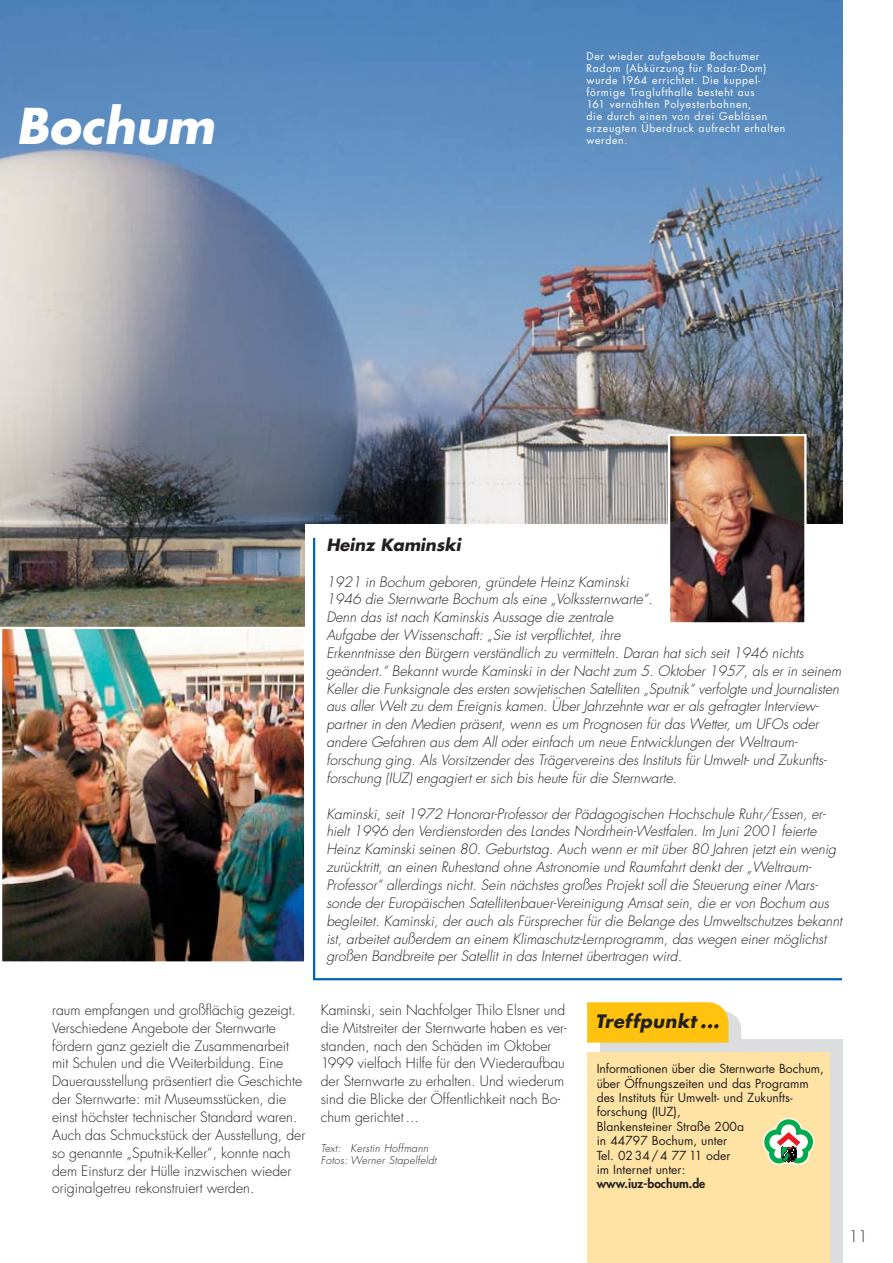
<style>
.page{position:relative;width:893px;height:1263px;background:#fff}
.page>*{position:absolute;margin:0;border:0;box-sizing:border-box;transform-origin:0 0}
.t1{font:italic 700 48px "Futura";color:#fff}
.t2{font:italic 700 18px "Futura";color:#231f20}
.t3{font:italic 700 16.5px "Futura";color:#231f20}
.t4{font:300 15.45px "Futura";color:#231f20}
.t5{font:italic 300 13.95px/17.9px "Futura";color:#231f20}
.t6{font:300 13.95px/17.9px "Futura";color:#231f20}
.t7{font:12.15px/14.4px "Futura";color:#231f20}
.t8{font:800 12.15px "Futura";color:#231f20}
.t9{font:10.5px/12px "Futura";letter-spacing:.06em;color:#fff}
.t10{font:italic 300 10.5px/12px "Futura";letter-spacing:.025em;color:#231f20}
</style>
<div class="page">
<img style="left:0;top:0;width:842px;height:627px">
<hr style="left:313px;top:978px;width:529px;height:2px;background:#0066b3">
<img style="left:3px;top:630px;width:300px;height:331px">
<div style="left:0;top:627px;width:306px;height:337px;border:2px solid #fff"></div>
<div style="left:600px;top:1039px;width:242px;height:224px;background:#dcddde"></div>
<div style="left:587px;top:1052px;width:242px;height:211px;background:#ffe3a5"></div>
<svg style="left:587px;top:1002px;width:154px;height:41px;background:#fcc626"></svg>
<svg style="left:763px;top:1118px;width:51px;height:47px"></svg>
<div style="left:305px;top:524px;width:538px;height:451px;background:#fff"></div>
<img style="left:671px;top:437px;width:132px;height:184px">
<div style="left:668px;top:434px;width:138px;height:190px;border:2px solid #fff"></div>
<hr style="left:313px;top:538px;width:2px;height:441px;background:#0066b3">
<h1 class="t1" style="left:16px;top:105px;width:208px">Bochum</h1>
<p class="t9" style="left:586px;top:51px;width:200px">Der wieder aufgebaute Bochumer<br>Radom (Abkürzung für Radar-Dom) wurde 1964 errichtet. Die kuppel&shy;förmige Traglufthalle besteht aus<br>161 vernähten Polyesterbahnen,<br>die durch einen von drei Gebläsen erzeugten Überdruck aufrecht erhalten werden.</p>
<p class="t6" style="left:52px;top:1002px;width:254px">raum empfangen und großflächig gezeigt.<br>Verschiedene Angebote der Sternwarte fördern ganz gezielt die Zusammenarbeit mit Schulen und die Weiterbildung. Eine Dauerausstellung präsentiert die Geschichte der Sternwarte: mit Museumsstücken, die einst höchster technischer Standard waren.<br>Auch das Schmuckstück der Ausstellung, der so genannte „Sputnik-Keller“, konnte nach dem Einsturz der Hülle inzwischen wieder originalgetreu rekonstruiert werden.</p>
<p class="t3" style="left:326px;top:537px;width:139px">Heinz Kaminski</p>
<p class="t5" style="left:326px;top:574px;width:518px">1921 in Bochum geboren, gründete Heinz Kaminski<br>1946 die Sternwarte Bochum als eine „Volkssternwarte“.<br>Denn das ist nach Kaminskis Aussage die zentrale<br>Aufgabe der Wissenschaft: „Sie ist verpflichtet, ihre<br>Erkenntnisse den Bürgern verständlich zu vermitteln. Daran hat sich seit 1946 nichts geändert.“ Bekannt wurde Kaminski in der Nacht zum 5. Oktober 1957, als er in seinem Keller die Funksignale des ersten sowjetischen Satelliten „Sputnik“ verfolgte und Journalisten aus aller Welt zu dem Ereignis kamen. Über Jahrzehnte war er als gefragter Interview&shy;partner in den Medien präsent, wenn es um Prognosen für das Wetter, um UFOs oder andere Gefahren aus dem All oder einfach um neue Entwicklungen der Weltraum&shy;forschung ging. Als Vorsitzender des Trägervereins des Instituts für Umwelt- und Zukunfts&shy;forschung (IUZ) engagiert er sich bis heute für die Sternwarte.</p>
<p class="t5" style="left:326px;top:806px;width:519px">Kaminski, seit 1972 Honorar-Professor der Pädagogischen Hochschule Ruhr/Essen, er&shy;hielt 1996 den Verdienstorden des Landes Nordrhein-Westfalen. Im Juni 2001 feierte Heinz Kaminski seinen 80. Geburtstag. Auch wenn er mit über 80 Jahren jetzt ein wenig zurücktritt, an einen Ruhestand ohne Astronomie und Raumfahrt denkt der „Weltraum-Professor“ allerdings nicht. Sein nächstes großes Projekt soll die Steuerung einer Mars&shy;sonde der Europäischen Satellitenbauer-Vereinigung Amsat sein, die er von Bochum aus begleitet. Kaminski, der auch als Fürsprecher für die Belange des Umweltschutzes bekannt ist, arbeitet außerdem an einem Klimaschutz-Lernprogramm, das wegen einer möglichst großen Bandbreite per Satellit in das Internet übertragen wird.</p>
<p class="t6" style="left:321px;top:1002px;width:247px">Kaminski, sein Nachfolger Thilo Elsner und die Mitstreiter der Sternwarte haben es ver&shy;standen, nach den Schäden im Oktober 1999 vielfach Hilfe für den Wiederaufbau der Sternwarte zu erhalten. Und wiederum sind die Blicke der Öffentlichkeit nach Bo&shy;chum gerichtet ...</p>
<p class="t10" style="left:321px;top:1143px;width:119px">Text: Kerstin Hoffmann<br>Fotos: Werner Stapelfeldt</p>
<p class="t2" style="left:595px;top:1013px;width:128px">Treffpunkt ...</p>
<p class="t7" style="left:596px;top:1063px;width:229px">Informationen über die Sternwarte Bochum, über Öffnungszeiten und das Programm des Instituts für Umwelt- und Zukunfts&shy;forschung (IUZ),<br>Blankensteiner Straße 200a<br>in 44797 Bochum, unter<br>Tel. 02 34/4 77 11 oder<br>im Internet unter:</p>
<p class="t8" style="left:596px;top:1178px;width:110px">www.iuz-bochum.de</p>
<p class="t4" style="left:848px;top:1229px;width:21px">11</p>
</div>
